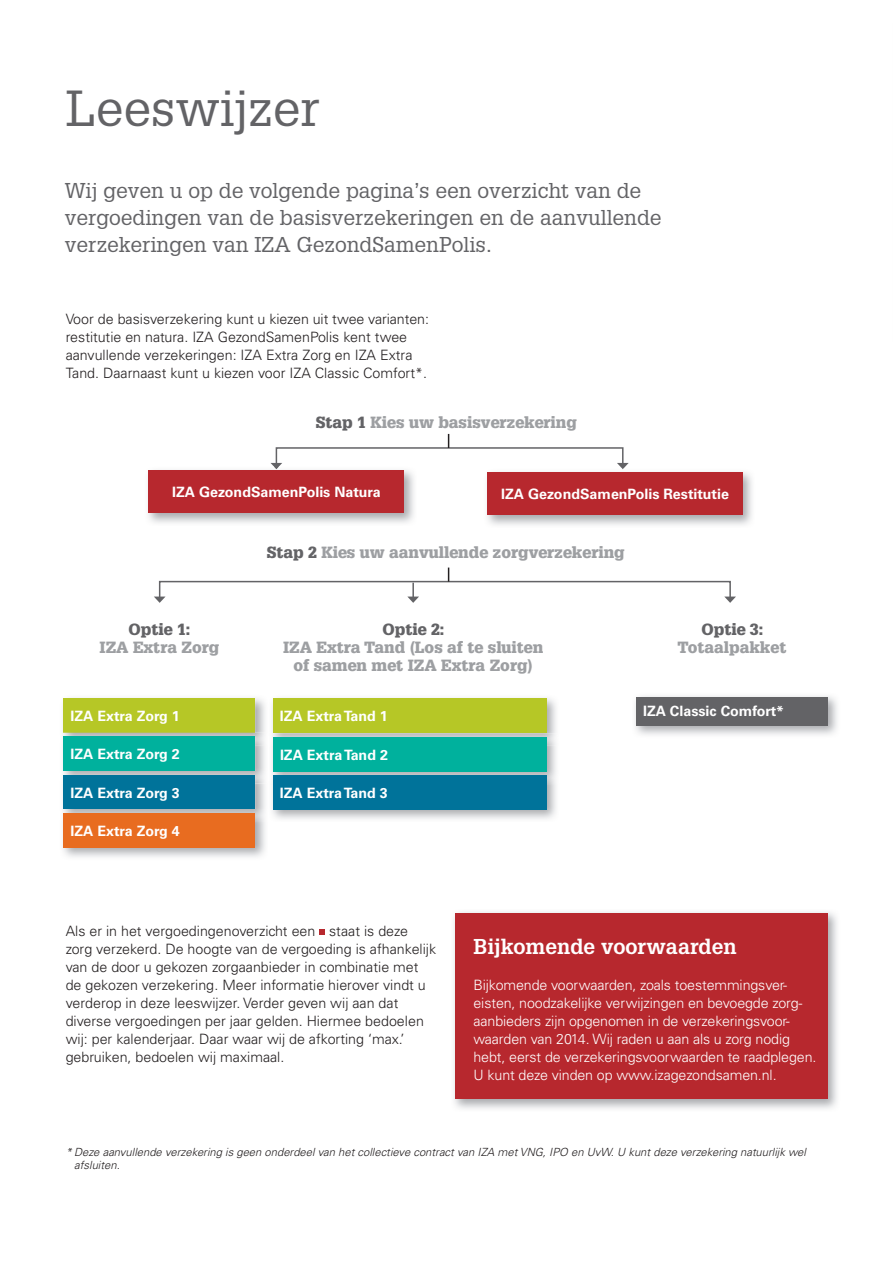
<style>
.page{position:relative;width:893px;height:1263px;background:#fff}
.page>*{position:absolute;margin:0;border:0;box-sizing:border-box;transform-origin:0 0}
.t1{font:49.5px "Glypha";color:#636366}
.t2{font:21px/27px "Glypha";color:#636366}
.t3{font:700 21px "Glypha";color:#fff}
.t4{font:900 15.9px/18.3px "Glypha";color:#9d9fa2;text-align:center}
.t5{font:900 15.9px "Glypha";color:#636366}
.t6{font:300 14.25px/18px "Univers";color:#231f20}
.t7{font:300 14.25px/18px "Univers";letter-spacing:-.01em;color:#fff}
.t8{font:700 14.25px "Univers";color:#fff}
.t9{font:italic 300 11.25px/13.5px "Univers";color:#231f20}
.s1{color:#636366}
</style>
<div class="page">
<svg style="left:409px;top:584px;width:9px;height:19px"></svg>
<div style="left:276px;top:447px;width:347px;height:17px;border:2px solid #636366"></div>
<div style="left:159px;top:581px;width:572px;height:17px;border:2px solid #636366"></div>
<svg style="left:724px;top:596px;width:12px;height:7px"></svg>
<svg style="left:154px;top:596px;width:12px;height:7px"></svg>
<svg style="left:319px;top:929px;width:6px;height:6px"></svg>
<img style="left:635px;top:696px;width:202px;height:39px">
<div style="left:636px;top:697px;width:192px;height:28px;background:#636366"></div>
<img style="left:148px;top:469px;width:266px;height:54px">
<svg style="left:271px;top:463px;width:11px;height:6px"></svg>
<div style="left:149px;top:471px;width:255px;height:42px;background:#b7282e"></div>
<img style="left:487px;top:469px;width:265px;height:56px">
<svg style="left:617px;top:463px;width:12px;height:6px"></svg>
<div style="left:488px;top:473px;width:255px;height:42px;background:#b7282e"></div>
<img style="left:63px;top:698px;width:493px;height:35px">
<div style="left:64px;top:699px;width:191px;height:34px;background:#b6c726"></div>
<img style="left:63px;top:745px;width:493px;height:26px">
<img style="left:63px;top:733px;width:493px;height:12px">
<div style="left:64px;top:737px;width:191px;height:34px;background:#00b19d"></div>
<img style="left:63px;top:784px;width:493px;height:35px">
<img style="left:63px;top:771px;width:493px;height:13px">
<div style="left:64px;top:775px;width:191px;height:34px;background:#00739a"></div>
<img style="left:63px;top:822px;width:202px;height:35px">
<img style="left:63px;top:809px;width:205px;height:13px">
<div style="left:64px;top:813px;width:191px;height:34px;background:#e86c20"></div>
<div style="left:273px;top:699px;width:273px;height:34px;background:#b6c726"></div>
<div style="left:273px;top:737px;width:274px;height:34px;background:#00b19d"></div>
<img style="left:273px;top:771px;width:274px;height:1px">
<div style="left:273px;top:775px;width:273px;height:34px;background:#00739a"></div>
<img style="left:454px;top:912px;width:383px;height:197px">
<div style="left:455px;top:913px;width:373px;height:186px;background:#b7282e"></div>
<svg style="left:448px;top:434px;width:1px;height:14px"></svg>
<svg style="left:448px;top:567px;width:1px;height:15px"></svg>
<h1 class="t1" style="left:66px;top:78px;width:255px">Leeswijzer</h1>
<h2 class="t2" style="left:65px;top:177px;width:598px">Wij geven u op de volgende pagina’s een overzicht van de vergoedingen van de basisverzekeringen en de aanvullende verzekeringen van IZA GezondSamenPolis.</h2>
<p class="t6" style="left:66px;top:310px;width:365px">Voor de basisverzekering kunt u kiezen uit twee varianten: restitutie en natura. IZA GezondSamenPolis kent twee aanvullende verzekeringen: IZA Extra Zorg en IZA Extra Tand. Daarnaast kunt u kiezen voor IZA Classic Comfort*.</p>
<p class="t4" style="left:316px;top:413px;width:263px"><span class="s1">Stap 1</span> Kies uw basisverzekering</p>
<p class="t8" style="left:172px;top:484px;width:210px">IZA GezondSamenPolis Natura</p>
<p class="t8" style="left:501px;top:486px;width:229px">IZA GezondSamenPolis Restitutie</p>
<p class="t5" style="left:129px;top:619px;width:63px">Optie 1:</p>
<p class="t4" style="left:100px;top:638px;width:121px">IZA Extra Zorg</p>
<p class="t8" style="left:70px;top:708px;width:111px">IZA Extra Zorg 1</p>
<p class="t8" style="left:70px;top:746px;width:111px">IZA Extra Zorg 2</p>
<p class="t8" style="left:70px;top:784px;width:111px">IZA Extra Zorg 3</p>
<p class="t8" style="left:70px;top:822px;width:111px">IZA Extra Zorg 4</p>
<p class="t4" style="left:267px;top:543px;width:360px"><span class="s1">Stap 2</span> Kies uw aanvullende zorgverzekering</p>
<p class="t5" style="left:383px;top:619px;width:63px">Optie 2:</p>
<p class="t4" style="left:283px;top:638px;width:262px">IZA Extra Tand (Los af te sluiten of samen met IZA Extra Zorg)</p>
<p class="t8" style="left:280px;top:708px;width:109px">IZA Extra Tand 1</p>
<p class="t8" style="left:280px;top:746px;width:109px">IZA Extra Tand 2</p>
<p class="t8" style="left:280px;top:784px;width:109px">IZA Extra Tand 3</p>
<p class="t5" style="left:701px;top:619px;width:63px">Optie 3:</p>
<p class="t4" style="left:678px;top:638px;width:110px">Totaalpakket</p>
<p class="t8" style="left:643px;top:703px;width:143px">IZA Classic Comfort*</p>
<p class="t6" style="left:66px;top:922px;width:372px">Als er in het vergoedingenoverzicht een staat is deze zorg verzekerd. De hoogte van de vergoeding is afhankelijk van de door u gekozen zorgaanbieder in combinatie met de gekozen verzekering. Meer informatie hierover vindt u verderop in deze leeswijzer. Verder geven wij aan dat diverse vergoedingen per jaar gelden. Hiermee bedoelen wij: per kalenderjaar. Daar waar wij de afkorting ‘max.’ gebruiken, bedoelen wij maximaal.</p>
<h2 class="t3" style="left:473px;top:934px;width:265px">Bijkomende voorwaarden</h2>
<p class="t7" style="left:473px;top:976px;width:344px">Bijkomende voorwaarden, zoals toestemmingsver&shy;eisten, noodzakelijke verwijzingen en bevoegde zorg - aanbieders zijn opgenomen in de verzekeringsvoor&shy;waarden van 2014. Wij raden u aan als u zorg nodig hebt, eerst de verzekeringsvoorwaarden te raadplegen.<br>U kunt deze vinden op www.izagezondsamen.nl.</p>
<p class="t9" style="left:74px;top:1145px;width:733px;text-indent:-9px">* Deze aanvullende verzekering is geen onderdeel van het collectieve contract van IZA met VNG, IPO en UvW. U kunt deze verzekering natuurlijk wel afsluiten.</p>
</div>
